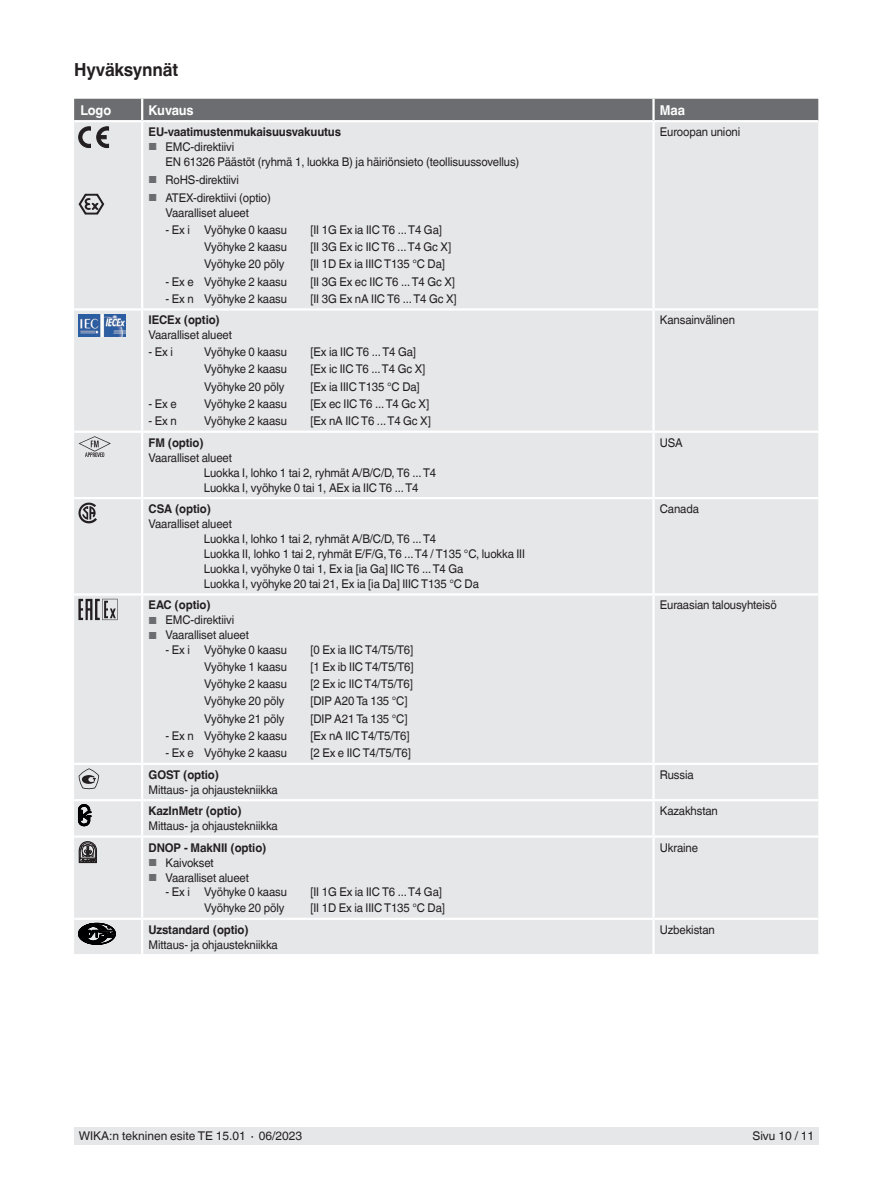
<style>
.page{position:relative;width:893px;height:1188px;background:#fff}
.page>*{position:absolute;margin:0;border:0;box-sizing:border-box;transform-origin:0 0}
.t1{font:700 18px "Helvetica World";letter-spacing:-.01em;color:#231f20;scale:.95 1}
.t2{font:700 13.5px "Helvetica World";letter-spacing:-.01em;color:#fff;scale:.95 1}
.t3{font:12px/15px "Helvetica World";letter-spacing:-.01em;color:#231f20;scale:.95 1}
.t4{font:700 12px "Helvetica World";letter-spacing:-.01em;color:#231f20;scale:.95 1}
.t5{font:12px "Helvetica World";letter-spacing:-.01em;color:#231f20}
.s1{font-size:10.2px;color:#6c6d70}
</style>
<div class="page">
<div style="left:74px;top:1128px;width:745px;height:17px;background:#e6e7e9"></div>
<div style="left:74px;top:99px;width:744px;height:21px;background:#6c6d70"></div>
<div style="left:74px;top:122px;width:744px;height:832px;background:#e6e7e9"></div>
<hr style="left:142px;top:431px;width:511px;height:2px;background:#fff">
<hr style="left:142px;top:497px;width:511px;height:2px;background:#fff">
<hr style="left:142px;top:593px;width:511px;height:3px;background:#fff">
<hr style="left:142px;top:763px;width:511px;height:2px;background:#fff">
<hr style="left:142px;top:799px;width:511px;height:2px;background:#fff">
<hr style="left:141px;top:801px;width:2px;height:34px;background:#fff">
<hr style="left:652px;top:801px;width:3px;height:34px;background:#fff">
<hr style="left:652px;top:838px;width:3px;height:80px;background:#fff">
<hr style="left:142px;top:918px;width:511px;height:2px;background:#fff">
<hr style="left:653px;top:918px;width:165px;height:2px;background:#fff">
<hr style="left:141px;top:838px;width:2px;height:80px;background:#fff">
<hr style="left:74px;top:918px;width:68px;height:2px;background:#fff">
<hr style="left:74px;top:308px;width:68px;height:3px;background:#fff">
<hr style="left:74px;top:835px;width:68px;height:3px;background:#fff">
<hr style="left:142px;top:835px;width:511px;height:3px;background:#fff">
<hr style="left:653px;top:835px;width:165px;height:3px;background:#fff">
<hr style="left:141px;top:920px;width:2px;height:34px;background:#fff">
<hr style="left:652px;top:920px;width:3px;height:34px;background:#fff">
<hr style="left:142px;top:308px;width:511px;height:3px;background:#fff">
<hr style="left:653px;top:308px;width:165px;height:3px;background:#fff">
<hr style="left:653px;top:497px;width:165px;height:2px;background:#fff">
<hr style="left:652px;top:499px;width:3px;height:94px;background:#fff">
<hr style="left:653px;top:593px;width:165px;height:3px;background:#fff">
<hr style="left:74px;top:497px;width:68px;height:2px;background:#fff">
<hr style="left:141px;top:499px;width:2px;height:94px;background:#fff">
<hr style="left:74px;top:593px;width:68px;height:3px;background:#fff">
<hr style="left:141px;top:433px;width:2px;height:64px;background:#fff">
<hr style="left:652px;top:433px;width:3px;height:64px;background:#fff">
<hr style="left:74px;top:799px;width:68px;height:2px;background:#fff">
<hr style="left:653px;top:799px;width:165px;height:2px;background:#fff">
<hr style="left:653px;top:763px;width:165px;height:2px;background:#fff">
<hr style="left:74px;top:763px;width:68px;height:2px;background:#fff">
<hr style="left:652px;top:122px;width:3px;height:186px;background:#fff">
<hr style="left:652px;top:311px;width:3px;height:120px;background:#fff">
<hr style="left:653px;top:431px;width:165px;height:2px;background:#fff">
<hr style="left:141px;top:122px;width:2px;height:186px;background:#fff">
<hr style="left:141px;top:311px;width:2px;height:120px;background:#fff">
<hr style="left:74px;top:431px;width:68px;height:2px;background:#fff">
<hr style="left:141px;top:99px;width:2px;height:21px;background:#fff">
<hr style="left:652px;top:99px;width:3px;height:21px;background:#fff">
<hr style="left:652px;top:596px;width:3px;height:167px;background:#fff">
<hr style="left:652px;top:765px;width:3px;height:34px;background:#fff">
<hr style="left:141px;top:596px;width:2px;height:167px;background:#fff">
<hr style="left:141px;top:765px;width:2px;height:34px;background:#fff">
<svg style="left:79px;top:127px;width:12px;height:21px"></svg>
<svg style="left:97px;top:127px;width:12px;height:21px"></svg>
<svg style="left:78px;top:194px;width:26px;height:21px"></svg>
<img style="left:78px;top:315px;width:47px;height:21px">
<svg style="left:79px;top:436px;width:32px;height:21px"></svg>
<svg style="left:78px;top:503px;width:19px;height:20px"></svg>
<svg style="left:78px;top:599px;width:40px;height:21px"></svg>
<svg style="left:79px;top:768px;width:20px;height:21px"></svg>
<svg style="left:78px;top:805px;width:13px;height:21px"></svg>
<svg style="left:78px;top:841px;width:19px;height:22px"></svg>
<svg style="left:78px;top:923px;width:37px;height:22px"></svg>
<h1 class="t1" style="left:74px;top:60px;width:111px">Hyväksynnät</h1>
<p class="t2" style="left:81px;top:102px;width:34px">Logo</p>
<p class="t2" style="left:149px;top:102px;width:49px">Kuvaus</p>
<p class="t2" style="left:660px;top:102px;width:28px">Maa</p>
<p class="t4" style="left:149px;top:125px;width:204px">EU-vaatimustenmukaisuusvakuutus</p>
<p class="t3" style="left:166px;top:140px;width:374px;text-indent:-17px"><span class="s1">■</span> EMC-direktiivi<br>EN 61326 Päästöt (ryhmä 1, luokka B) ja häiriönsieto (teollisuussovellus)</p>
<p class="t3" style="left:149px;top:173px;width:97px"><span class="s1">■</span> RoHS-direktiivi</p>
<p class="t3" style="left:149px;top:191px;width:130px;text-align:center"><span class="s1">■</span> ATEX-direktiivi (optio)<br>Vaaralliset alueet</p>
<p class="t3" style="left:166px;top:222px;width:129px">- Ex i Vyöhyke 0 kaasu</p>
<p class="t3" style="left:310px;top:222px;width:140px">[II 1G Ex ia IIC T6 ... T4 Ga]</p>
<p class="t3" style="left:204px;top:239px;width:89px">Vyöhyke 2 kaasu</p>
<p class="t3" style="left:310px;top:239px;width:150px">[II 3G Ex ic IIC T6 ... T4 Gc X]</p>
<p class="t3" style="left:204px;top:257px;width:86px">Vyöhyke 20 pöly</p>
<p class="t3" style="left:310px;top:257px;width:143px">[II 1D Ex ia IIIC T135 °C Da]</p>
<p class="t3" style="left:166px;top:274px;width:129px">- Ex e Vyöhyke 2 kaasu</p>
<p class="t3" style="left:310px;top:274px;width:154px">[II 3G Ex ec IIC T6 ... T4 Gc X]</p>
<p class="t3" style="left:166px;top:291px;width:129px">- Ex n Vyöhyke 2 kaasu</p>
<p class="t3" style="left:310px;top:291px;width:156px">[II 3G Ex nA IIC T6 ... T4 Gc X]</p>
<p class="t3" style="left:660px;top:125px;width:86px">Euroopan unioni</p>
<p class="t4" style="left:149px;top:313px;width:77px">IECEx (optio)</p>
<p class="t3" style="left:149px;top:328px;width:89px">Vaaralliset alueet</p>
<p class="t3" style="left:149px;top:345px;width:27px">- Ex i</p>
<p class="t3" style="left:204px;top:345px;width:89px">Vyöhyke 0 kaasu</p>
<p class="t3" style="left:310px;top:345px;width:113px">[Ex ia IIC T6 ... T4 Ga]</p>
<p class="t3" style="left:204px;top:362px;width:89px">Vyöhyke 2 kaasu</p>
<p class="t3" style="left:310px;top:362px;width:122px">[Ex ic IIC T6 ... T4 Gc X]</p>
<p class="t3" style="left:204px;top:379px;width:86px">Vyöhyke 20 pöly</p>
<p class="t3" style="left:310px;top:379px;width:117px">[Ex ia IIIC T135 °C Da]</p>
<p class="t3" style="left:149px;top:397px;width:31px">- Ex e</p>
<p class="t3" style="left:204px;top:397px;width:89px">Vyöhyke 2 kaasu</p>
<p class="t3" style="left:310px;top:397px;width:126px">[Ex ec IIC T6 ... T4 Gc X]</p>
<p class="t3" style="left:149px;top:414px;width:31px">- Ex n</p>
<p class="t3" style="left:204px;top:414px;width:89px">Vyöhyke 2 kaasu</p>
<p class="t3" style="left:310px;top:414px;width:128px">[Ex nA IIC T6 ... T4 Gc X]</p>
<p class="t4" style="left:149px;top:436px;width:60px">FM (optio)</p>
<p class="t3" style="left:204px;top:450px;width:246px;text-indent:-55px">Vaaralliset alueet<br>Luokka I, lohko 1 tai 2, ryhmät A/B/C/D, T6 ... T4<br>Luokka I, vyöhyke 0 tai 1, AEx ia IIC T6 ... T4</p>
<p class="t4" style="left:149px;top:502px;width:67px">CSA (optio)</p>
<p class="t3" style="left:204px;top:516px;width:340px;text-indent:-55px">Vaaralliset alueet<br>Luokka I, lohko 1 tai 2, ryhmät A/B/C/D, T6 ... T4<br>Luokka II, lohko 1 tai 2, ryhmät E/F/G, T6 ... T4 / T135 °C, luokka III Luokka I, vyöhyke 0 tai 1, Ex ia [ia Ga] IIC T6 ... T4 Ga<br>Luokka I, vyöhyke 20 tai 21, Ex ia [ia Da] IIIC T135 °C Da</p>
<p class="t4" style="left:149px;top:598px;width:67px">EAC (optio)</p>
<p class="t3" style="left:149px;top:613px;width:92px"><span class="s1">■</span> EMC-direktiivi</p>
<p class="t3" style="left:149px;top:628px;width:107px"><span class="s1">■</span> Vaaralliset alueet</p>
<p class="t3" style="left:166px;top:642px;width:129px">- Ex i Vyöhyke 0 kaasu</p>
<p class="t3" style="left:310px;top:642px;width:110px">[0 Ex ia IIC T4/T5/T6]</p>
<p class="t3" style="left:204px;top:660px;width:89px">Vyöhyke 1 kaasu</p>
<p class="t3" style="left:310px;top:660px;width:110px">[1 Ex ib IIC T4/T5/T6]</p>
<p class="t3" style="left:204px;top:677px;width:89px">Vyöhyke 2 kaasu</p>
<p class="t3" style="left:310px;top:677px;width:109px">[2 Ex ic IIC T4/T5/T6]</p>
<p class="t3" style="left:204px;top:694px;width:86px">Vyöhyke 20 pöly</p>
<p class="t3" style="left:310px;top:694px;width:104px">[DIP A20 Ta 135 °C]</p>
<p class="t3" style="left:204px;top:711px;width:86px">Vyöhyke 21 pöly</p>
<p class="t3" style="left:310px;top:711px;width:104px">[DIP A21 Ta 135 °C]</p>
<p class="t3" style="left:166px;top:729px;width:129px">- Ex n Vyöhyke 2 kaasu</p>
<p class="t3" style="left:310px;top:729px;width:106px">[Ex nA IIC T4/T5/T6]</p>
<p class="t3" style="left:166px;top:746px;width:129px">- Ex e Vyöhyke 2 kaasu</p>
<p class="t3" style="left:310px;top:746px;width:107px">[2 Ex e IIC T4/T5/T6]</p>
<p class="t4" style="left:149px;top:768px;width:76px">GOST (optio)</p>
<p class="t3" style="left:149px;top:782px;width:138px">Mittaus- ja ohjaustekniikka</p>
<p class="t4" style="left:149px;top:804px;width:99px">KazInMetr (optio)</p>
<p class="t3" style="left:149px;top:819px;width:138px">Mittaus- ja ohjaustekniikka</p>
<p class="t4" style="left:149px;top:840px;width:126px">DNOP - MakNII (optio)</p>
<p class="t3" style="left:149px;top:855px;width:70px"><span class="s1">■</span> Kaivokset</p>
<p class="t3" style="left:149px;top:870px;width:107px"><span class="s1">■</span> Vaaralliset alueet</p>
<p class="t3" style="left:166px;top:885px;width:129px">- Ex i Vyöhyke 0 kaasu</p>
<p class="t3" style="left:310px;top:885px;width:140px">[II 1G Ex ia IIC T6 ... T4 Ga]</p>
<p class="t3" style="left:204px;top:901px;width:86px">Vyöhyke 20 pöly</p>
<p class="t3" style="left:310px;top:901px;width:143px">[II 1D Ex ia IIIC T135 °C Da]</p>
<p class="t4" style="left:149px;top:923px;width:107px">Uzstandard (optio)</p>
<p class="t3" style="left:149px;top:937px;width:138px">Mittaus- ja ohjaustekniikka</p>
<p class="t3" style="left:660px;top:313px;width:80px">Kansainvälinen</p>
<p class="t3" style="left:660px;top:435px;width:26px">USA</p>
<p class="t3" style="left:660px;top:501px;width:43px">Canada</p>
<p class="t3" style="left:660px;top:598px;width:125px">Euraasian talousyhteisö</p>
<p class="t3" style="left:660px;top:767px;width:37px">Russia</p>
<p class="t3" style="left:660px;top:804px;width:63px">Kazakhstan</p>
<p class="t3" style="left:660px;top:840px;width:42px">Ukraine</p>
<p class="t3" style="left:660px;top:922px;width:59px">Uzbekistan</p>
<p class="t5" style="left:79px;top:1129px;width:225px">WIKA:n tekninen esite TE 15.01 ∙ 06/2023</p>
<p class="t5" style="left:752px;top:1129px;width:63px">Sivu 10 / 11</p>
</div>
